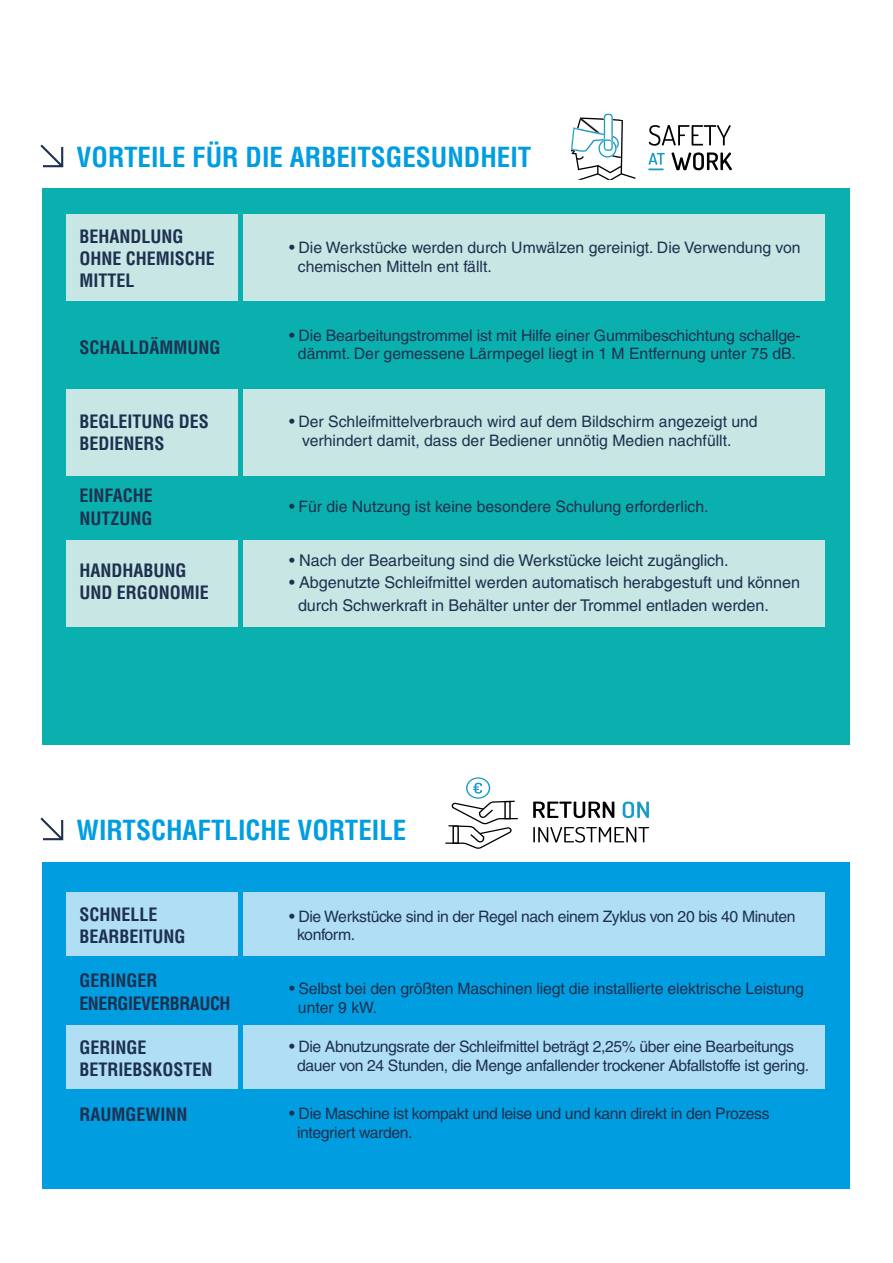
<style>
.page{position:relative;width:893px;height:1263px;background:#fff}
.page>*{position:absolute;margin:0;border:0;box-sizing:border-box;transform-origin:0 0}
.t1{font:700 condensed 27px "Helvetica LT Pro";color:#009ee0}
.t2{font:700 condensed 18px/22.2px "Helvetica LT Pro";color:#1e3050}
.t3{font:700 condensed 18px/22.2px "Helvetica LT Pro";letter-spacing:-.025em;color:#1e3050}
.t4{font:16.2px/22.2px "Helvetica LT Pro";letter-spacing:-.005em;color:#1e3050}
.t5{font:15.75px/18.8px "Helvetica LT Pro";letter-spacing:-.01em;color:#1e3050}
.s1{font-size:16.2px}
</style>
<div class="page">
<svg style="left:40px;top:145px;width:23px;height:22px"></svg>
<svg style="left:40px;top:817px;width:23px;height:23px"></svg>
<div style="left:42px;top:188px;width:808px;height:556px;background:#0ab0ae"></div>
<div style="left:42px;top:862px;width:808px;height:326px;background:#009ee0"></div>
<div style="left:244px;top:214px;width:581px;height:86px;background:#c8e6e4"></div>
<div style="left:244px;top:389px;width:581px;height:86px;background:#c8e6e4"></div>
<div style="left:244px;top:540px;width:581px;height:86px;background:#c8e6e4"></div>
<div style="left:244px;top:893px;width:581px;height:63px;background:#b0dff5"></div>
<div style="left:244px;top:1025px;width:581px;height:64px;background:#b0dff5"></div>
<div style="left:67px;top:214px;width:171px;height:86px;background:#c8e6e4"></div>
<div style="left:67px;top:389px;width:171px;height:86px;background:#c8e6e4"></div>
<div style="left:67px;top:540px;width:171px;height:86px;background:#c8e6e4"></div>
<div style="left:67px;top:893px;width:171px;height:63px;background:#b0dff5"></div>
<div style="left:67px;top:1025px;width:171px;height:64px;background:#b0dff5"></div>
<svg style="left:649px;top:125px;width:82px;height:21px"></svg>
<svg style="left:671px;top:152px;width:61px;height:18px"></svg>
<svg style="left:648px;top:153px;width:17px;height:17px"></svg>
<svg style="left:571px;top:114px;width:65px;height:66px"></svg>
<svg style="left:445px;top:777px;width:73px;height:72px"></svg>
<svg style="left:533px;top:827px;width:116px;height:15px"></svg>
<svg style="left:533px;top:801px;width:81px;height:17px"></svg>
<svg style="left:623px;top:801px;width:26px;height:17px"></svg>
<h1 class="t1" style="left:77px;top:139px;width:456px">VORTEILE FÜR DIE ARBEITSGESUNDHEIT</h1>
<p class="t2" style="left:79px;top:224px;width:137px">BEHANDLUNG<br>OHNE CHEMISCHE<br>MITTEL</p>
<p class="t2" style="left:79px;top:335px;width:143px">SCHALLDÄMMUNG</p>
<p class="t2" style="left:79px;top:410px;width:131px">BEGLEITUNG DES<br>BEDIENERS</p>
<p class="t2" style="left:79px;top:484px;width:75px">EINFACHE<br>NUTZUNG</p>
<p class="t2" style="left:79px;top:559px;width:131px">HANDHABU NG<br>UND ERGONOMIE</p>
<p class="t5" style="left:298px;top:238px;width:504px;text-indent:-9px"><span class="s1">•</span> Die Werkstücke werden durch Umwälzen gereinigt. Die Verwendung von chemischen Mitteln ent fällt.</p>
<p class="t5" style="left:289px;top:326px;width:513px;text-align:center"><span class="s1">•</span> Die Bearbeitungstrommel ist mit Hilfe einer Gummibeschichtung schallge&shy;dämmt. Der gemessene Lärmpegel liegt in 1 M Entfernung unter 75 dB.</p>
<p class="t5" style="left:302px;top:412px;width:457px;text-indent:-13px"><span class="s1">•</span> Der Schleifmittelverbrauch wird auf dem Bildschirm angezeigt und verhindert damit, dass der Bediener unnötig Medien nachfüllt.</p>
<p class="t5" style="left:289px;top:497px;width:421px"><span class="s1">•</span> Für die Nutzung ist keine besondere Schulung erforderlich.</p>
<p class="t4" style="left:289px;top:549px;width:441px">• Nach der Bearbeitung sind die Werkstücke leicht zugänglich.</p>
<p class="t4" style="left:298px;top:572px;width:503px;text-indent:-9px">• Abgenutzte Schleifmittel werden automatisch herabgestuft und können durch Schwerkraft in Behälter unter der Trommel entladen werden.</p>
<h1 class="t1" style="left:77px;top:812px;width:331px">WIRTSCHAFTLICH E VORTEILE</h1>
<p class="t2" style="left:79px;top:903px;width:108px">SCHNELLE<br>BEARBEITUNG</p>
<p class="t3" style="left:79px;top:969px;width:131px">GERINGER<br>ENERGIEVERBRAUCH</p>
<p class="t2" style="left:79px;top:1036px;width:135px">GERINGE<br>BETRIEBSKOSTEN</p>
<p class="t2" style="left:79px;top:1102px;width:110px">RAUMGEWINN</p>
<p class="t5" style="left:297px;top:907px;width:500px;text-indent:-8px"><span class="s1">•</span> Die Werkstücke sind in der Regel nach einem Zyklus von 20 bis 40 Minuten konform.</p>
<p class="t5" style="left:298px;top:979px;width:507px;text-indent:-9px"><span class="s1">•</span> Selbst bei den größten Maschinen liegt die installierte elektrische Leistung unter 9 kW.</p>
<p class="t5" style="left:297px;top:1037px;width:514px;text-indent:-8px"><span class="s1">•</span> Die Abnutzungsrate der Schleifmittel beträgt 2,25% über eine Bearbeitungs dauer von 24 Stunden, die Menge anfallender trockener Abfallstoffe ist gering.</p>
<p class="t5" style="left:297px;top:1104px;width:474px;text-indent:-8px"><span class="s1">•</span> Die Maschine ist kompakt und leise und und kann direkt in den Prozess integriert warden.</p>
</div>
